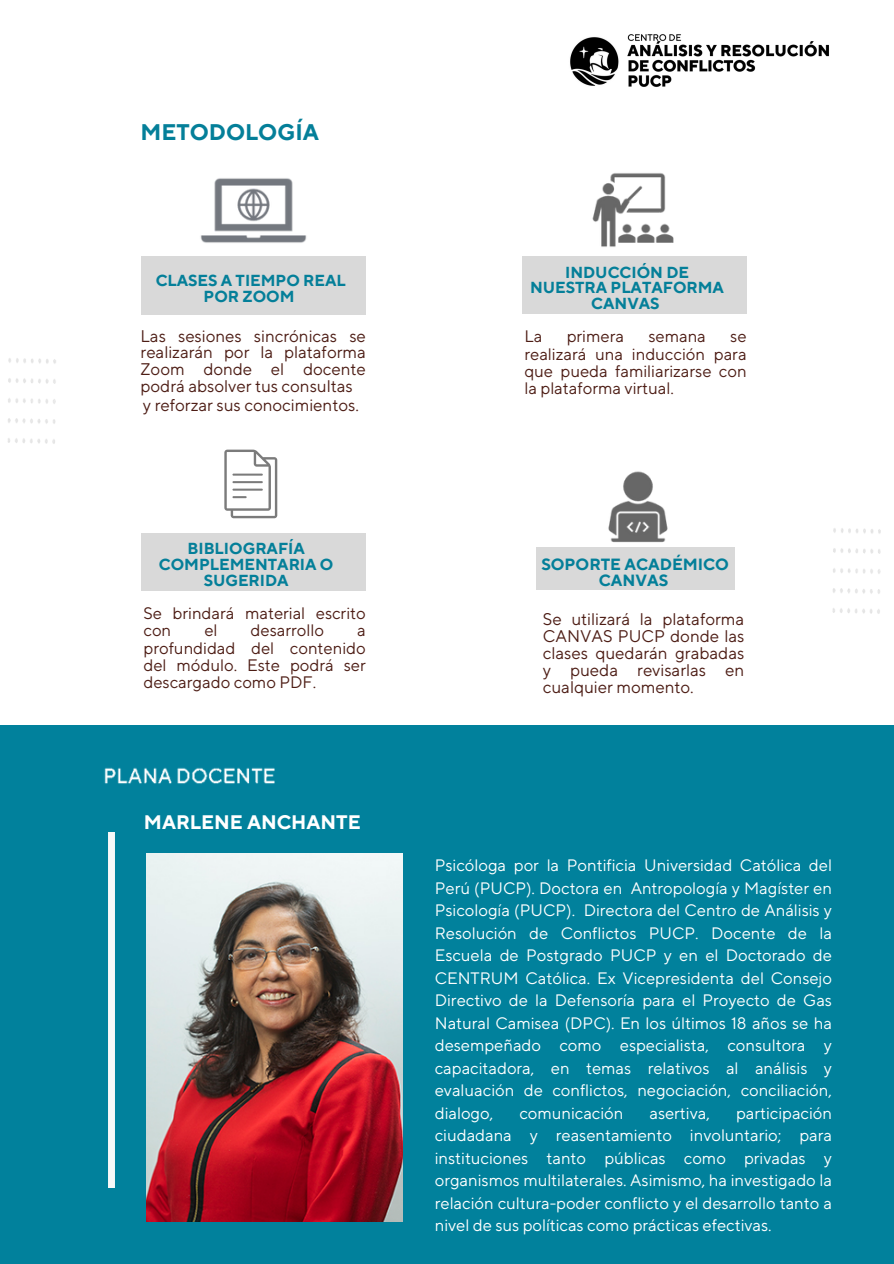
<style>
.page{position:relative;width:894px;height:1264px;background:#fff}
.page>*{position:absolute;margin:0;border:0;box-sizing:border-box;transform-origin:0 0}
.t1{font:700 22.5px "TT Norms Pro";color:#047f99}
.t2{font:700 19.5px "TT Norms Pro";color:#fff}
.t3{font:16.8px/16.8px "TT Norms Pro";color:#4d1d15;text-align:justify}
.t4{font:16.5px/22.5px "TT Norms Pro";color:#fff;text-align:justify}
.t5{font:16.5px/17.4px "TT Norms Pro";color:#4d1d15;text-align:justify}
.t6{font:700 16.2px/15.8px "TT Norms Pro";color:#047f99;text-align:center}
.t7{font:700 15.9px/15.8px "TT Norms Pro";color:#047f99;text-align:center}
</style>
<div class="page">
<img style="left:832px;top:528px;width:49px;height:86px">
<img style="left:8px;top:358px;width:48px;height:86px">
<img style="left:200px;top:178px;width:107px;height:65px">
<img style="left:608px;top:471px;width:60px;height:72px">
<img style="left:592px;top:173px;width:82px;height:74px">
<div style="left:0;top:725px;width:893px;height:538px;background:#01819c"></div>
<img style="left:104px;top:767px;width:171px;height:17px">
<div style="left:108px;top:832px;width:6px;height:355px;background:#f8f8f8"></div>
<div style="left:141px;top:256px;width:225px;height:59px;background:#d9d9d9"></div>
<div style="left:522px;top:256px;width:224px;height:58px;background:#d9d9d9"></div>
<div style="left:536px;top:546px;width:198px;height:43px;background:#d9d9d9"></div>
<img style="left:570px;top:34px;width:259px;height:53px">
<div style="left:141px;top:533px;width:225px;height:57px;background:#d9d9d9"></div>
<svg style="left:224px;top:449px;width:53px;height:69px"></svg>
<img style="left:147px;top:853px;width:255px;height:368px">
<p class="t1" style="left:140px;top:118px;width:180px">METODOLOGÍA</p>
<p class="t7" style="left:156px;top:273px;width:191px">CLASES A TIEMPO REAL<br>POR ZOOM</p>
<p class="t7" style="left:530px;top:265px;width:195px">INDUCCIÓN DE<br>NUESTRA PLATAFORMA<br>CANVAS</p>
<p class="t3" style="left:140px;top:328px;width:227px">Las sesiones sincrónicas se realizarán por la plataforma Zoom donde el docente podrá absolver tus consultas</p>
<p class="t3" style="left:143px;top:397px;width:217px">y reforzar sus conocimientos.</p>
<h3 class="t7" style="left:159px;top:541px;width:176px">BIBLIOGRAFÍA<br>COMPLEMENTARIA O<br>SUGERIDA</h3>
<p class="t5" style="left:143px;top:605px;width:224px">Se brindará material escrito con</p>
<p class="t5" style="left:204px;top:622px;width:15px">el</p>
<p class="t5" style="left:250px;top:622px;width:75px">desarrollo</p>
<p class="t5" style="left:143px;top:622px;width:224px;text-indent:213px">a profundidad del contenido del módulo. Este podrá ser descargado como PDF.</p>
<h2 class="t2" style="left:144px;top:810px;width:218px">MARLENE ANCHANTE</h2>
<p class="t5" style="left:524px;top:328px;width:19px">La</p>
<p class="t5" style="left:566px;top:328px;width:59px">primera</p>
<p class="t5" style="left:648px;top:328px;width:59px">semana</p>
<p class="t5" style="left:524px;top:328px;width:224px;text-indent:206px">se realizará una inducción para que pueda familiarizarse con la plataforma virtual.</p>
<h3 class="t6" style="left:541px;top:557px;width:189px">SOPORTE ACADÉMICO<br>CANVAS</h3>
<p class="t3" style="left:542px;top:611px;width:203px">Se utilizará la plataforma CANVAS PUCP donde las clases quedarán grabadas y pueda revisarlas en cualquier momento.</p>
<p class="t4" style="left:434px;top:854px;width:398px">Psicóloga por la Pontificia Universidad Católica del Perú (PUCP). Doctora en Antropología y Magíster en Psicología (PUCP). Directora del Centro de Análisis y Resolución de Conflictos PUCP. Docente de la Escuela de Postgrado PUCP y en el Doctorado de CENTRUM Católica. Ex Vicepresidenta del Consejo Directivo de la Defensoría para el Proyecto de Gas Natural Camisea (DPC). En los últimos 18 años se ha desempeñado como especialista, consultora y capacitadora, en temas relativos al análisis y evaluación de conflictos, negociación, conciliación, dialogo,</p>
<p class="t4" style="left:434px;top:1102px;width:398px;text-indent:301px">participación ciudadana y reasentamiento involuntario; para instituciones tanto públicas como privadas y organismos multilaterales. Asimismo, ha investigado la relación cultura-poder conflicto y el desarrollo tanto a nivel de sus políticas como prácticas efectivas.</p>
<p class="t4" style="left:519px;top:1102px;width:105px">comunicación</p>
<p class="t4" style="left:649px;top:1102px;width:62px">asertiva,</p>
</div>
